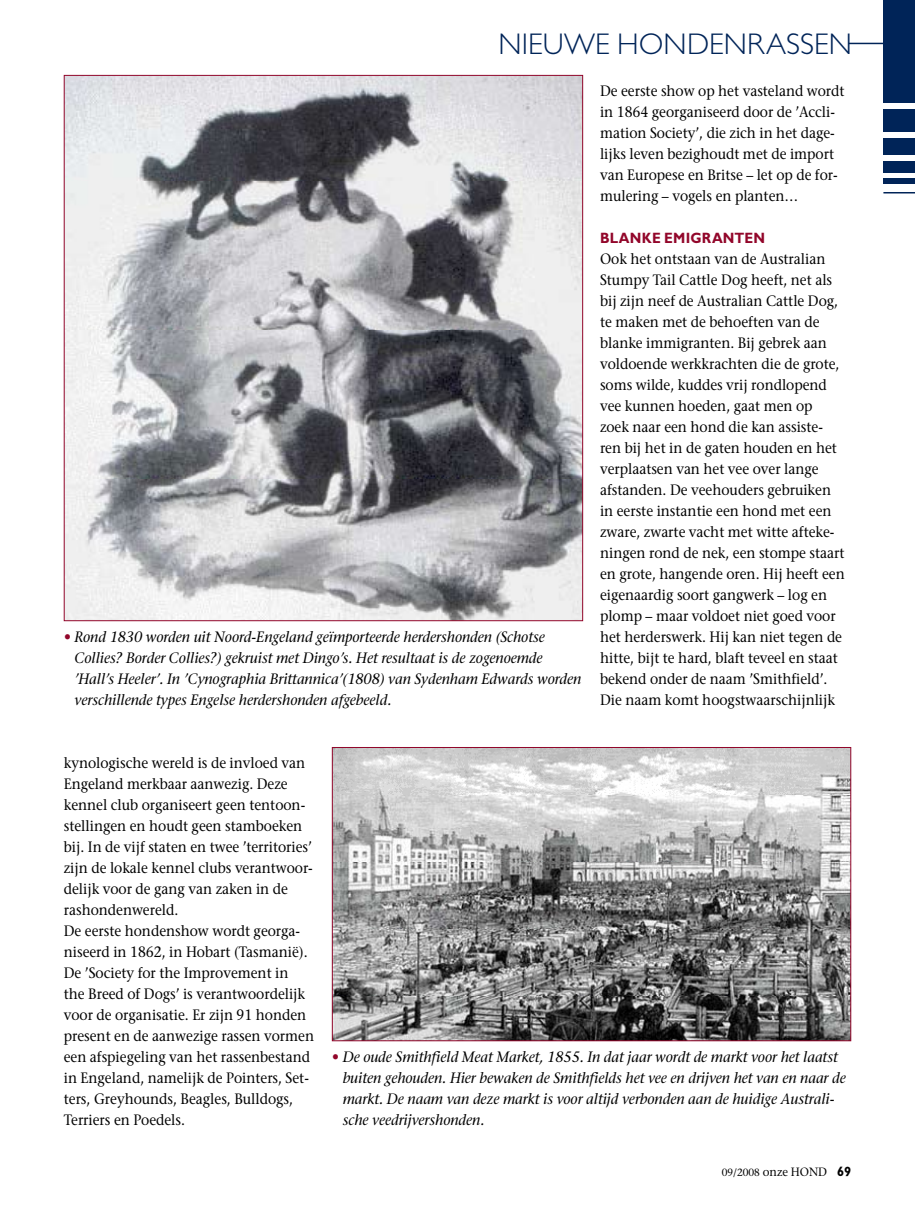
<style>
.page{position:relative;width:915px;height:1212px;background:#fff}
.page>*{position:absolute;margin:0;border:0;box-sizing:border-box;transform-origin:0 0}
.t1{font:300 30px "Gill Sans Std";letter-spacing:.005em;color:#002458}
.t2{font:500 15px/21px "Stone Serif Std";letter-spacing:-.005em;color:#000;scale:.92 1}
.t3{font:italic 500 15px/21px "Stone Serif Std";letter-spacing:-.005em;color:#000;scale:.95 1}
.t4{font:700 15px "Gill Sans Std";letter-spacing:.02em;color:#92062a;scale:.92 1}
.t5{font:700 13.5px "Gill Sans Std";color:#000;scale:.95 1}
.t6{font:500 12px "Stone Serif Std";letter-spacing:-.005em;color:#000;scale:.95 1}
.s1{color:#92062a}
.s2{font-size:10.5px}
</style>
<div class="page">
<img style="left:66px;top:77px;width:515px;height:542px">
<img style="left:334px;top:749px;width:514px;height:290px">
<div style="left:332px;top:747px;width:518px;height:294px;border:1px solid #92062a"></div>
<hr style="left:848px;top:43px;width:55px;height:1px;background:#002458">
<div style="left:883px;top:0;width:31px;height:102px;background:#002458"></div>
<div style="left:883px;top:109px;width:31px;height:23px;background:#002458"></div>
<div style="left:883px;top:138px;width:31px;height:16px;background:#002458"></div>
<div style="left:883px;top:161px;width:31px;height:11px;background:#002458"></div>
<div style="left:883px;top:179px;width:31px;height:5px;background:#002458"></div>
<hr style="left:883px;top:192px;width:31px;height:1px;background:#002458">
<h1 class="t1" style="left:498px;top:27px;width:141px">NIEUWEHONDEN</h1>
<h1 class="t1" style="left:747px;top:27px;width:85px">RASSEN</h1>
<p class="t3" style="left:74px;top:626px;width:535px;text-indent:-11px"><span class="s1">•</span> Rond 1830 worden uit Noord-Engeland geïmporteerde herdershonden (Schotse Collies? Border Collies?) gekruist met Dingo’s. Het resultaat is de zogenoemde ’Hall’s Heeler’. In ’Cynographia Brittannica’(1808) van Sydenham Edwards worden verschillende types Engelse herdershonden afgebeeld.</p>
<p class="t2" style="left:600px;top:80px;width:267px">De eerste show op het vasteland wordt in 1864 georganiseerd door de ’Accli&shy;mation Society’, die zich in het dage&shy;lijks leven bezighoudt met de import van Europese en Britse – let op de for&shy;mulering – vogels en planten…</p>
<p class="t4" style="left:600px;top:229px;width:181px">BLANKE EMIGRANTEN</p>
<p class="t2" style="left:600px;top:248px;width:267px">Ook het ontstaan van de Australian Stumpy Tail Cattle Dog heeft, net als bij zijn neef de Australian Cattle Dog, te maken met de behoeften van de blanke immigranten. Bij gebrek aan voldoende werkkrachten die de grote, soms wilde, kuddes vrij rondlopend vee kunnen hoeden, gaat men op zoek naar een hond die kan assiste&shy;ren bij het in de gaten houden en het verplaatsen van het vee over lange afstanden. De veehouders gebruiken in eerste instantie een hond met een zware, zwarte vacht met witte afteke&shy;ningen rond de nek, een stompe staart en grote, hangende oren. Hij heeft een eigenaardig soort gangwerk – log en plomp – maar voldoet niet goed voor het herderswerk. Hij kan niet tegen de hitte, bijt te hard, blaft teveel en staat bekend onder de naam ’Smithfield’.<br>Die naam komt hoogstwaarschijnlijk</p>
<p class="t2" style="left:64px;top:752px;width:273px">kynologische wereld is de invloed van Engeland merkbaar aanwezig. Deze kennel club organiseert geen tentoon&shy;stellingen en houdt geen stamboeken bij. In de vijf staten en twee ’territories’ zijn de lokale kennel clubs verantwoor&shy;delijk voor de gang van zaken in de rashondenwereld.<br>De eerste hondenshow wordt georga&shy;niseerd in 1862, in Hobart (Tasmanië).<br>De ’Society for the Improvement in<br>the Breed of Dogs’ is verantwoordelijk voor de organisatie. Er zijn 91 honden present en de aanwezige rassen vormen een afspiegeling van het rassenbestand in Engeland, namelijk de Pointers, Set&shy;ters, Greyhounds, Beagles, Bulldogs, Terriers en Poedels.</p>
<p class="t3" style="left:342px;top:1046px;width:531px;text-indent:-11px"><span class="s1">•</span> De oude Smithfield Meat Market, 1855. In dat jaar wordt de markt voor het laatst buiten gehouden. Hier bewaken de Smithfields het vee en drijven het van en naar de markt. De naam van deze markt is voor altijd verbonden aan de huidige Australi&shy;sche veedrijvershonden.</p>
<p class="t6" style="left:721px;top:1165px;width:93px"><span class="s2">09/2008</span> onze Hond</p>
<p class="t5" style="left:836px;top:1164px;width:16px">69</p>
</div>
